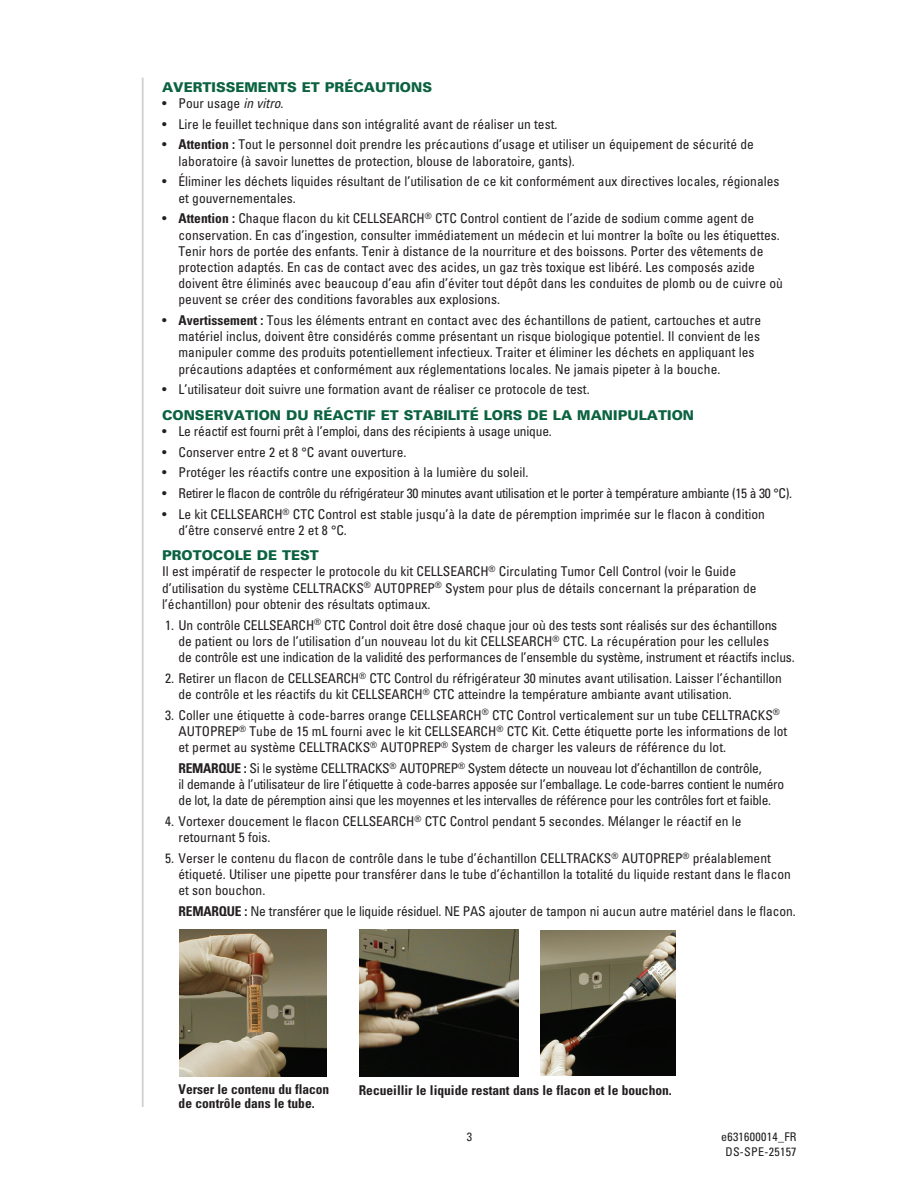
<style>
.page{position:relative;width:918px;height:1188px;background:#fff}
.page>*{position:absolute;margin:0;border:0;box-sizing:border-box;transform-origin:0 0}
.bullet_numbered_body{font:condensed 13.5px/16.2px "Univers";color:#231f20}
.bullet_numbered_body-2{font:condensed 13.5px/16.2px "Univers";letter-spacing:-.02em;color:#231f20}
.Body_text{font:condensed 13.5px/16.2px "Univers";color:#231f20}
.bullet_numbered_body-3{font:condensed 13.5px "Univers";letter-spacing:-.025em;color:#231f20}
.Heads{font:900 13.5px "Univers";color:#0b6241}
.t1{font:700 condensed 13.5px/14.2px "Univers";color:#231f20}
.t2{font:condensed 12px/14.4px "Univers";letter-spacing:.025em;color:#231f20;text-align:center}
.s1{font-style:italic}
.s2{font-weight:700}
</style>
<div class="page">
<hr style="left:142px;top:78px;width:2px;height:1029px;background:#d1d2d4">
<img style="left:179px;top:930px;width:147px;height:146px">
<img style="left:359px;top:930px;width:160px;height:146px">
<img style="left:541px;top:930px;width:134px;height:146px">
<p class="Heads" style="left:162px;top:78px;width:272px">AVERTISSEMENTS ET PRÉCAUTIONS</p>
<p class="bullet_numbered_body" style="left:162px;top:95px;width:123px">• Pour usage <span class="s1">in vitro</span>.</p>
<p class="bullet_numbered_body" style="left:162px;top:116px;width:397px">• Lire le feuillet technique dans son intégralité avant de réaliser un test.</p>
<p class="bullet_numbered_body" style="left:179px;top:136px;width:577px;text-indent:-17px">• <span class="s2">Attention :</span> Tout le personnel doit prendre les précautions d’usage et utiliser un équipement de sécurité de laboratoire (à savoir lunettes de protection, blouse de laboratoire, gants).</p>
<p class="bullet_numbered_body" style="left:179px;top:173px;width:602px;text-indent:-17px">• Éliminer les déchets liquides résultant de l’utilisation de ce kit conformément aux directives locales, régionales et gouvernementales.</p>
<p class="bullet_numbered_body" style="left:179px;top:210px;width:606px;text-indent:-17px">• <span class="s2">Attention :</span> Chaque flacon du kit CELLSEARCH<sup>®</sup> CTC Control contient de l’azide de sodium comme agent de conservation. En cas d’ingestion, consulter immédiatement un médecin et lui montrer la boîte ou les étiquettes.<br>Tenir hors de portée des enfants. Tenir à distance de la nourriture et des boissons. Porter des vêtements de protection adaptés. En cas de contact avec des acides, un gaz très toxique est libéré. Les composés azide doivent être éliminés avec beaucoup d’eau afin d’éviter tout dépôt dans les conduites de plomb ou de cuivre où peuvent se créer des conditions favorables aux explosions.</p>
<p class="bullet_numbered_body" style="left:179px;top:312px;width:584px;text-indent:-17px">• <span class="s2">Avertissement :</span> Tous les éléments entrant en contact avec des échantillons de patient, cartouches et autre matériel inclus, doivent être considérés comme présentant un risque biologique potentiel. Il convient de les manipuler comme des produits potentiellement infectieux. Traiter et éliminer les déchets en appliquant les précautions adaptées et conformément aux réglementations locales. Ne jamais pipeter à la bouche.</p>
<p class="bullet_numbered_body" style="left:162px;top:381px;width:429px">• L’utilisateur doit suivre une formation avant de réaliser ce protocole de test.</p>
<p class="Heads" style="left:162px;top:406px;width:534px">CONSERVATION DU RÉACTIF ET STABILITÉ LORS DE LA MANIPULATION</p>
<p class="bullet_numbered_body" style="left:162px;top:423px;width:391px">• Le réactif est fourni prêt à l’emploi, dans des récipients à usage unique.</p>
<p class="bullet_numbered_body" style="left:162px;top:444px;width:246px">• Conserver entre 2 et 8 °C avant ouverture.</p>
<p class="bullet_numbered_body" style="left:162px;top:464px;width:368px">• Protéger les réactifs contre une exposition à la lumière du soleil.</p>
<p class="bullet_numbered_body-3" style="left:162px;top:485px;width:632px">• Retirer le flacon de contrôle du réfrigérateur 30 minutes avant utilisation et le porter à température ambiante (15 à 30 °C).</p>
<p class="bullet_numbered_body" style="left:179px;top:506px;width:588px;text-indent:-17px">• Le kit CELLSEARCH<sup>®</sup> CTC Control est stable jusqu’à la date de péremption imprimée sur le flacon à condition d’être conservé entre 2 et 8 °C.</p>
<p class="Heads" style="left:162px;top:547px;width:158px">PROTOCOLE DE TEST</p>
<p class="Body_text" style="left:162px;top:563px;width:596px">Il est impératif de respecter le protocole du kit CELLSEARCH<sup>®</sup> Circulating Tumor Cell Control (voir le Guide d’utilisation du système CELLTRACKS<sup>®</sup> AUTOPREP<sup>®</sup> System pour plus de détails concernant la préparation de l’échantillon) pour obtenir des résultats optimaux.</p>
<p class="bullet_numbered_body" style="left:179px;top:617px;width:618px;text-indent:-13px">1. Un contrôle CELLSEARCH<sup>®</sup> CTC Control doit être dosé chaque jour où des tests sont réalisés sur des échantillons<br>de patient ou lors de l’utilisation d’un nouveau lot du kit CELLSEARCH<sup>®</sup> CTC. La récupération pour les cellules<br>de contrôle est une indication de la validité des performances de l’ensemble du système, instrument et réactifs inclus.</p>
<p class="bullet_numbered_body" style="left:179px;top:670px;width:605px;text-indent:-13px">2. Retirer un flacon de CELLSEARCH<sup>®</sup> CTC Control du réfrigérateur 30 minutes avant utilisation. Laisser l’échantillon de contrôle et les réactifs du kit CELLSEARCH<sup>®</sup> CTC atteindre la température ambiante avant utilisation.</p>
<p class="bullet_numbered_body" style="left:179px;top:707px;width:610px;text-indent:-13px">3. Coller une étiquette à code-barres orange CELLSEARCH<sup>®</sup> CTC Control verticalement sur un tube CELLTRACKS<sup>®<br></sup>AUTOPREP<sup>®</sup> Tube de 15 mL fourni avec le kit CELLSEARCH<sup>®</sup> CTC Kit. Cette étiquette porte les informations de lot et permet au système CELLTRACKS<sup>®</sup> AUTOPREP<sup>®</sup> System de charger les valeurs de référence du lot.</p>
<p class="bullet_numbered_body-2" style="left:179px;top:760px;width:607px"><span class="s2">REMARQUE :</span> Si le système CELLTRACKS<sup>®</sup> AUTOPREP<sup>®</sup> System détecte un nouveau lot d’échantillon de contrôle,<br>il demande à l’utilisateur de lire l’étiquette à code-barres apposée sur l’emballage. Le code-barres contient le numéro de lot, la date de péremption ainsi que les moyennes et les intervalles de référence pour les contrôles fort et faible.</p>
<p class="bullet_numbered_body" style="left:179px;top:813px;width:565px;text-indent:-13px">4. Vortexer doucement le flacon CELLSEARCH<sup>®</sup> CTC Control pendant 5 secondes. Mélanger le réactif en le retournant 5 fois.</p>
<p class="bullet_numbered_body" style="left:179px;top:850px;width:614px;text-indent:-13px">5. Verser le contenu du flacon de contrôle dans le tube d’échantillon CELLTRACKS<sup>®</sup> AUTOPREP<sup>®</sup> préalablement étiqueté. Utiliser une pipette pour transférer dans le tube d’échantillon la totalité du liquide restant dans le flacon et son bouchon.</p>
<p class="bullet_numbered_body" style="left:179px;top:903px;width:619px"><span class="s2">REMARQUE :</span> Ne transférer que le liquide résiduel. NE PAS ajouter de tampon ni aucun autre matériel dans le flacon.</p>
<p class="t1" style="left:179px;top:1082px;width:152px">Verser le contenu du flacon de contrôle dans le tube.</p>
<p class="t1" style="left:359px;top:1083px;width:315px">Recueillir le liquide restant dans le flacon et le bouchon.</p>
<p class="t2" style="left:467px;top:1129px;width:7px">3</p>
<p class="t2" style="left:721px;top:1129px;width:77px">e631600014_FR<br>DS-SPE-25157</p>
</div>
